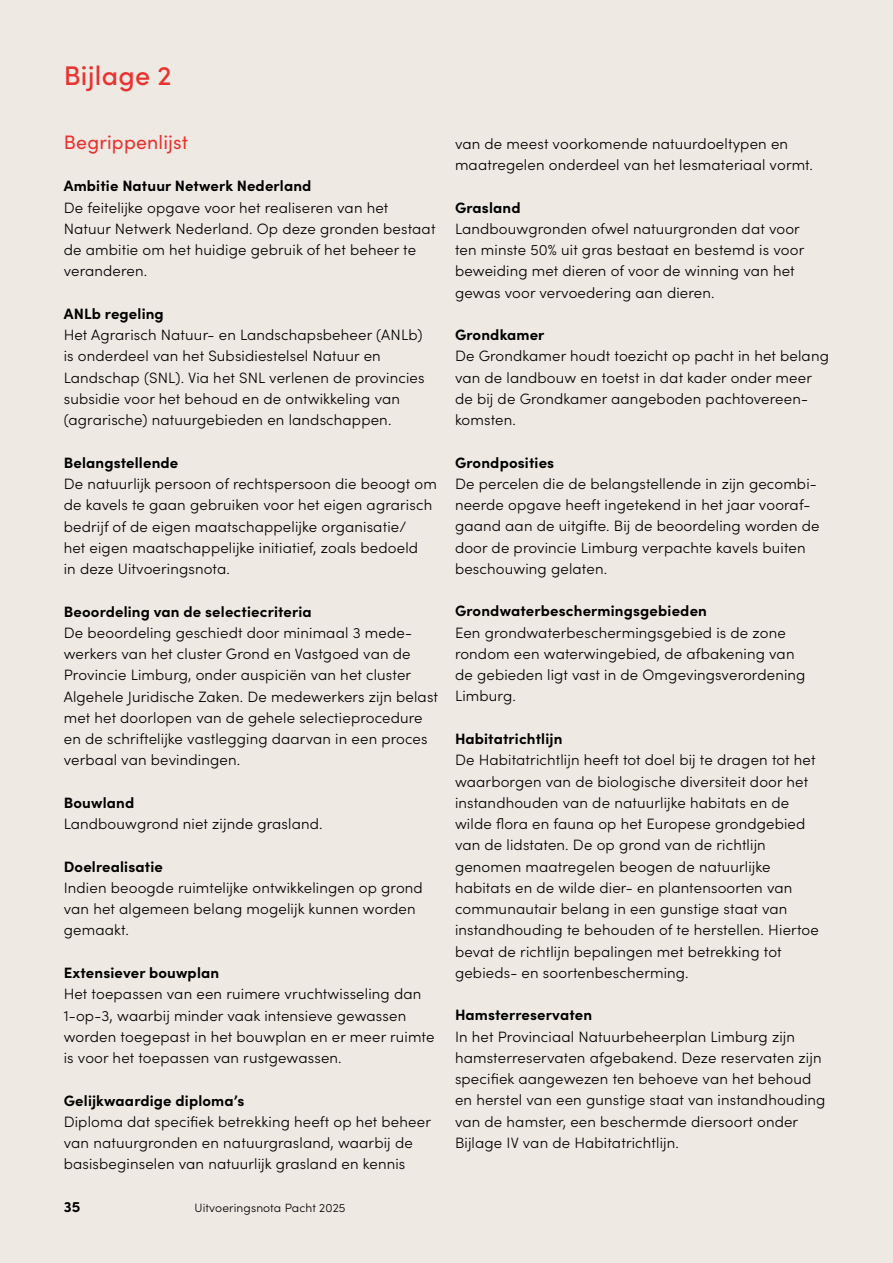
<style>
.page{position:relative;width:893px;height:1263px;background:#eee9e3}
.page>*{position:absolute;margin:0;border:0;box-sizing:border-box;transform-origin:0 0}
.t1{font:500 27px "Sofia Pro";letter-spacing:.01em;color:#e73431}
.t2{font:19.5px "Sofia Pro";letter-spacing:.01em;color:#e73431}
.t3{font:300 15px/21.3px "Sofia Pro";letter-spacing:.01em;color:#000}
.t4{font:700 15px "Sofia Pro";letter-spacing:.01em;color:#000}
.t5{font:300 12px "Sofia Pro";letter-spacing:.01em;color:#000}
</style>
<div class="page">
<h1 class="t1" style="left:64px;top:56px;width:109px">Bijlage 2</h1>
<h2 class="t2" style="left:64px;top:128px;width:126px">Begrippenlijst</h2>
<p class="t4" style="left:64px;top:175px;width:249px">Ambitie Natuur Netwerk Nederland</p>
<p class="t3" style="left:64px;top:196px;width:373px">De feitelijke opgave voor het realiseren van het Natuur Netwerk Nederland. Op deze gronden bestaat de ambitie om het huidige gebruik of het beheer te veranderen.</p>
<p class="t4" style="left:64px;top:302px;width:102px">ANLb regeling</p>
<p class="t3" style="left:64px;top:323px;width:362px">Het Agrarisch Natuur- en Landschapsbeheer (ANLb) is onderdeel van het Subsidiestelsel Natuur en Landschap (SNL). Via het SNL verlenen de provincies subsidie voor het behoud en de ontwikkeling van (agrarische) natuurgebieden en landschappen.</p>
<p class="t4" style="left:64px;top:451px;width:116px">Belangstellende</p>
<p class="t3" style="left:64px;top:472px;width:375px">De natuurlijk persoon of rechtspersoon die beoogt om de kavels te gaan gebruiken voor het eigen agrarisch bedrijf of de eigen maatschappelijke organisatie/<br>het eigen maatschappelijke initiatief, zoals bedoeld<br>in deze Uitvoeringsnota.</p>
<p class="t4" style="left:64px;top:600px;width:249px">Beoordeling van de selectiecriteria</p>
<p class="t3" style="left:64px;top:621px;width:376px">De beoordeling geschiedt door minimaal 3 mede&shy;werkers van het cluster Grond en Vastgoed van de Provincie Limburg, onder auspiciën van het cluster Algehele Juridische Zaken. De medewerkers zijn belast met het doorlopen van de gehele selectieprocedure en de schriftelijke vastlegging daarvan in een proces verbaal van bevindingen.</p>
<p class="t4" style="left:64px;top:791px;width:72px">Bouwland</p>
<p class="t3" style="left:64px;top:812px;width:260px">Landbouwgrond niet zijnde grasland.</p>
<p class="t4" style="left:64px;top:855px;width:101px">Doelrealisatie</p>
<p class="t3" style="left:64px;top:876px;width:361px">Indien beoogde ruimtelijke ontwikkelingen op grond van het algemeen belang mogelijk kunnen worden gemaakt.</p>
<p class="t4" style="left:64px;top:961px;width:157px">Extensiever bouwplan</p>
<p class="t3" style="left:64px;top:982px;width:372px">Het toepassen van een ruimere vruchtwisseling dan 1-op-3, waarbij minder vaak intensieve gewassen worden toegepast in het bouwplan en er meer ruimte is voor het toepassen van rustgewassen.</p>
<p class="t4" style="left:64px;top:1089px;width:182px">Gelijkwaardige diploma’s</p>
<p class="t3" style="left:64px;top:1110px;width:369px">Diploma dat specifiek betrekking heeft op het beheer van natuurgronden en natuurgrasland, waarbij de basisbeginselen van natuurlijk grasland en kennis</p>
<p class="t4" style="left:64px;top:1195px;width:18px">35</p>
<p class="t5" style="left:195px;top:1199px;width:152px">Uitvoeringsnota Pacht 2025</p>
<p class="t3" style="left:455px;top:132px;width:360px">van de meest voorkomende natuurdoeltypen en maatregelen onderdeel van het lesmateriaal vormt.</p>
<p class="t4" style="left:455px;top:196px;width:67px">Grasland</p>
<p class="t3" style="left:455px;top:217px;width:351px">Landbouwgronden ofwel natuurgronden dat voor ten minste 50% uit gras bestaat en bestemd is voor beweiding met dieren of voor de winning van het gewas voor vervoedering aan dieren.</p>
<p class="t4" style="left:455px;top:323px;width:91px">Grondkamer</p>
<p class="t3" style="left:455px;top:345px;width:375px">De Grondkamer houdt toezicht op pacht in het belang van de landbouw en toetst in dat kader onder meer de bij de Grondkamer aangeboden pachtovereen&shy;komsten.</p>
<p class="t4" style="left:455px;top:451px;width:101px">Grondposities</p>
<p class="t3" style="left:455px;top:472px;width:366px">De percelen die de belangstellende in zijn gecombi&shy;neerde opgave heeft ingetekend in het jaar vooraf&shy;gaand aan de uitgifte. Bij de beoordeling worden de door de provincie Limburg verpachte kavels buiten beschouwing gelaten.</p>
<p class="t4" style="left:455px;top:600px;width:253px">Grondwaterbeschermingsgebieden</p>
<p class="t3" style="left:455px;top:621px;width:352px">Een grondwaterbeschermingsgebied is de zone rondom een waterwingebied, de afbakening van de gebieden ligt vast in de Omgevingsverordening Limburg.</p>
<p class="t4" style="left:455px;top:727px;width:109px">Habitatrichtlijn</p>
<p class="t3" style="left:455px;top:748px;width:365px">De Habitatrichtlijn heeft tot doel bij te dragen tot het waarborgen van de biologische diversiteit door het instandhouden van de natuurlijke habitats en de wilde flora en fauna op het Europese grondgebied van de lidstaten. De op grond van de richtlijn genomen maatregelen beogen de natuurlijke habitats en de wilde dier- en plantensoorten van communautair belang in een gunstige staat van instandhouding te behouden of te herstellen. Hiertoe bevat de richtlijn bepalingen met betrekking tot gebieds- en soortenbescherming.</p>
<p class="t4" style="left:455px;top:1003px;width:139px">Hamsterreservaten</p>
<p class="t3" style="left:455px;top:1025px;width:372px">In het Provinciaal Natuurbeheerplan Limburg zijn hamsterreservaten afgebakend. Deze reservaten zijn specifiek aangewezen ten behoeve van het behoud en herstel van een gunstige staat van instandhouding van de hamster, een beschermde diersoort onder Bijlage IV van de Habitatrichtlijn.</p>
</div>
